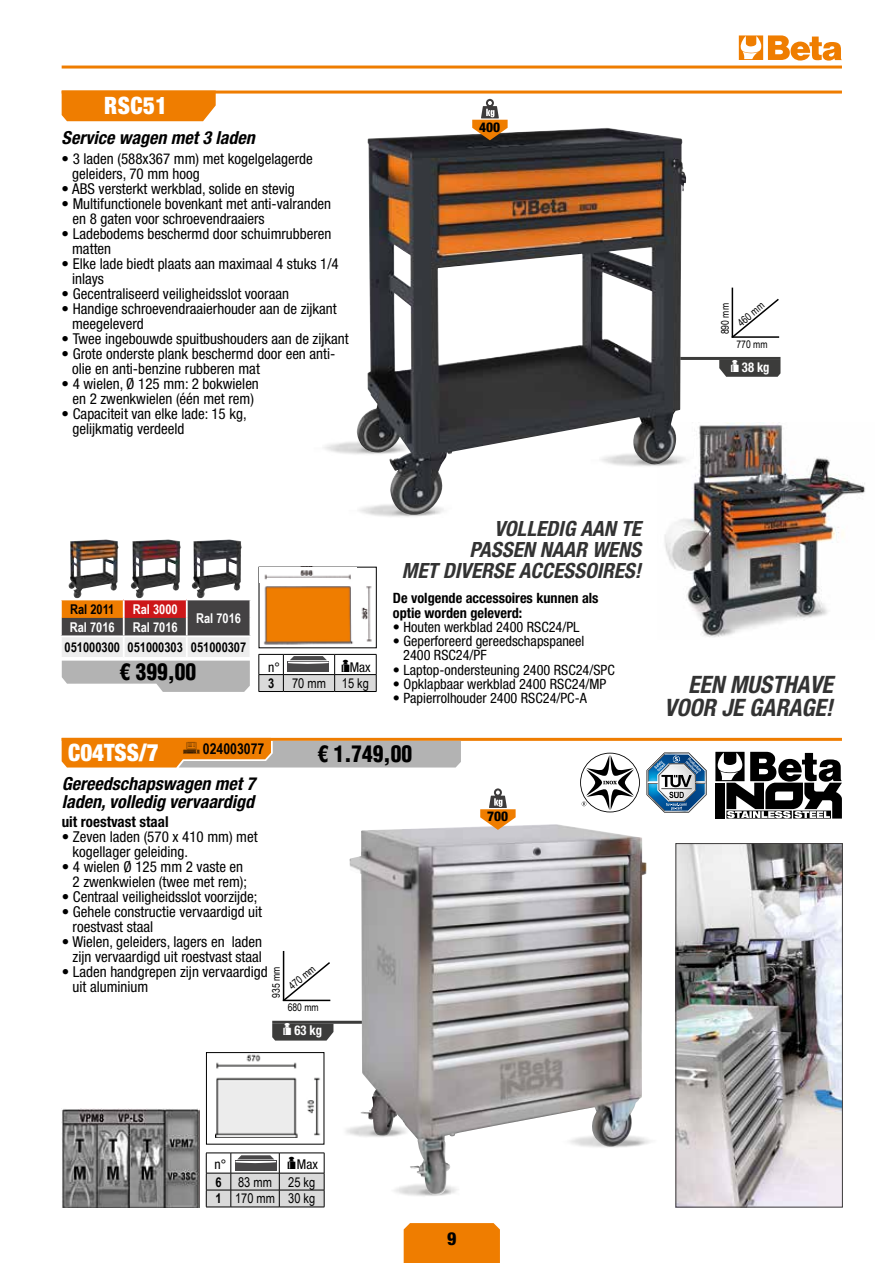
<style>
.page{position:relative;width:893px;height:1263px;background:#fff}
.page>*{position:absolute;margin:0;border:0;box-sizing:border-box;transform-origin:0 0}
.t1{font:italic 700 condensed 24px/23.2px "Helvetica Neue LT Std";color:#333;text-align:right}
.t2{font:900 condensed 24px "Helvetica Neue LT Std";color:#fff;scale:.95 1}
.t3{font:900 condensed 22.5px "Helvetica LT Std";color:#000;scale:.95 1}
.t4{font:italic 700 condensed 21px/21px "Helvetica Neue LT Std";color:#333;text-align:right}
.t5{font:italic 700 condensed 18px/18px "Helvetica Neue LT Std";color:#000}
.t6{font:800 condensed 18px "Helvetica Neue LT Std";color:#000}
.t7{font:condensed 15px/15px "Helvetica Neue LT Std";color:#000}
.t8{font:700 condensed 15px "Helvetica Neue LT Std";color:#000}
.t9{font:700 15px "Arial Beta Narrow";color:#000}
.t10{font:condensed 14.25px/14.2px "Helvetica Neue LT Std";color:#000}
.t11{font:700 condensed 14.25px/14.2px "Helvetica Neue LT Std";color:#000}
.t12{font:700 13.5px "Arial Beta Narrow";color:#000}
.t13{font:700 13.5px "Arial Beta Narrow";color:#fff}
.t14{font:13.5px/17px "Arial Beta Narrow";color:#000}
.t15{font:condensed 13.5px "Helvetica Neue LT Std";color:#000}
.t16{font:700 condensed 13.5px "Helvetica Neue LT Std";color:#fff;scale:.93 1}
.t17{font:800 condensed 13.5px "Helvetica Neue LT Std";letter-spacing:-.01em;color:#000}
.t18{font:10.5px "Arial Beta Narrow";color:#000}
.s1{font-weight:700}
</style>
<div class="page">
<hr style="left:62px;top:66px;width:780px;height:3px;background:#ef7d00">
<svg style="left:739px;top:35px;width:103px;height:26px"></svg>
<div style="left:404px;top:1223px;width:96px;height:40px;background:#ef7d00"></div>
<hr style="left:272px;top:1021px;width:109px;height:3px;background:#3c3c3b">
<hr style="left:666px;top:357px;width:114px;height:3px;background:#3c3c3b">
<svg style="left:647px;top:753px;width:59px;height:59px"></svg>
<img style="left:357px;top:128px;width:329px;height:387px">
<img style="left:264px;top:586px;width:89px;height:59px">
<img style="left:264px;top:570px;width:87px;height:10px">
<img style="left:361px;top:586px;width:11px;height:56px">
<hr style="left:732px;top:288px;width:1px;height:49px;background:#000">
<svg style="left:731px;top:297px;width:49px;height:41px"></svg>
<img style="left:68px;top:539px;width:50px;height:59px">
<img style="left:192px;top:539px;width:50px;height:59px">
<img style="left:131px;top:539px;width:50px;height:59px">
<img style="left:404px;top:1195px;width:75px;height:29px">
<img style="left:346px;top:1128px;width:4px;height:6px">
<img style="left:350px;top:824px;width:296px;height:371px">
<img style="left:61px;top:1108px;width:138px;height:100px">
<img style="left:677px;top:845px;width:164px;height:360px">
<div style="left:675px;top:843px;width:168px;height:364px;border:1px solid #3d3b3b"></div>
<svg style="left:715px;top:752px;width:127px;height:66px"></svg>
<svg style="left:580px;top:753px;width:60px;height:59px"></svg>
<hr style="left:283px;top:951px;width:1px;height:50px;background:#000">
<svg style="left:282px;top:960px;width:49px;height:42px"></svg>
<img style="left:216px;top:1054px;width:104px;height:84px">
<div style="left:206px;top:1052px;width:118px;height:92px;border:1px solid #000"></div>
<img style="left:658px;top:422px;width:207px;height:121px">
<img style="left:665px;top:426px;width:199px;height:212px">
<div style="left:62px;top:94px;width:154px;height:27px;background:#ef7d00"></div>
<hr style="left:62px;top:91px;width:780px;height:3px;background:#ef7d00">
<svg style="left:472px;top:99px;width:36px;height:41px"></svg>
<svg style="left:480px;top:788px;width:36px;height:42px"></svg>
<hr style="left:62px;top:738px;width:780px;height:3px;background:#ef7d00">
<svg style="left:61px;top:599px;width:190px;height:93px;background:#b3a19a"></svg>
<svg style="left:272px;top:1023px;width:61px;height:17px"></svg>
<svg style="left:719px;top:360px;width:61px;height:17px"></svg>
<svg style="left:206px;top:1153px;width:119px;height:55px"></svg>
<svg style="left:259px;top:654px;width:118px;height:38px"></svg>
<svg style="left:62px;top:740px;width:399px;height:27px;background:#d09b60"></svg>
<h1 class="t2" style="left:104px;top:91px;width:68px">RSC51</h1>
<p class="t5" style="left:62px;top:129px;width:195px">Service wagen met 3 laden</p>
<p class="t7" style="left:72px;top:151px;width:242px;text-indent:-10px">• 3 laden (588x367 mm) met kogelgelagerde geleiders, 70 mm hoog</p>
<p class="t7" style="left:62px;top:181px;width:235px">• ABS versterkt werkblad, solide en stevig</p>
<p class="t7" style="left:72px;top:196px;width:260px;text-indent:-11px">• Multifunctionele bovenkant met anti-valranden en 8 gaten voor schroevendraaiers</p>
<p class="t7" style="left:72px;top:226px;width:261px;text-indent:-10px">• Ladebodems beschermd door schuimrubberen matten</p>
<p class="t7" style="left:72px;top:256px;width:268px;text-indent:-10px">• Elke lade biedt plaats aan maximaal 4 stuks 1/4 inlays</p>
<p class="t7" style="left:62px;top:286px;width:229px">• Gecentraliseerd veiligheidsslot vooraan</p>
<p class="t7" style="left:72px;top:301px;width:266px;text-indent:-10px">• Handige schroevendraaierhouder aan de zijkant meegeleverd</p>
<p class="t7" style="left:62px;top:331px;width:289px">• Twee ingebouwde spuitbushouders aan de zijkant</p>
<p class="t7" style="left:72px;top:346px;width:265px;text-indent:-10px">• Grote onderste plank beschermd door een anti&shy;olie en anti-benzine rubberen mat</p>
<p class="t7" style="left:62px;top:376px;width:199px;text-align:center">• 4 wielen, Ø 125 mm: 2 bokwielen en 2 zwenkwielen (één met rem)</p>
<p class="t7" style="left:72px;top:406px;width:176px;text-indent:-11px">• Capaciteit van elke lade: 15 kg, gelijkmatig verdeeld</p>
<p class="t17" style="left:479px;top:118px;width:22px">400</p>
<p class="t18" style="left:717px;top:334px;width:33px;rotate:-90deg">890 mm</p>
<p class="t18" style="left:734px;top:318px;width:33px;rotate:-40deg">460 mm</p>
<p class="t18" style="left:736px;top:337px;width:33px">770 mm</p>
<p class="t16" style="left:742px;top:359px;width:31px">38 kg</p>
<p class="t12" style="left:70px;top:599px;width:46px">Ral 2011</p>
<p class="t13" style="left:133px;top:599px;width:46px">Ral 3000</p>
<p class="t13" style="left:196px;top:608px;width:46px">Ral 7016</p>
<p class="t13" style="left:70px;top:617px;width:46px">Ral 7016</p>
<p class="t13" style="left:133px;top:617px;width:46px">Ral 7016</p>
<p class="t12" style="left:65px;top:637px;width:183px">051000300 051000303 051000307</p>
<h2 class="t3" style="left:120px;top:658px;width:82px">€ 399,00</h2>
<p class="t15" style="left:268px;top:659px;width:13px">n°</p>
<p class="t15" style="left:350px;top:659px;width:22px">Max</p>
<p class="t12" style="left:268px;top:673px;width:8px">3</p>
<p class="t14" style="left:292px;top:674px;width:78px">70 mm 15 kg</p>
<h3 class="t4" style="left:402px;top:518px;width:241px">VOLLEDIG AAN TE<br>PASSEN NAAR WENS<br>MET DIVERSE ACCESSOIRES!</h3>
<p class="t11" style="left:393px;top:591px;width:207px">De volgende accessoires kunnen als optie worden geleverd:</p>
<p class="t10" style="left:393px;top:620px;width:188px">• Houten werkblad 2400 RSC24/PL</p>
<p class="t10" style="left:403px;top:634px;width:183px;text-indent:-10px">• Geperforeerd gereedschapspaneel<br>2400 RSC24/PF</p>
<p class="t10" style="left:393px;top:662px;width:223px">• Laptop-ondersteuning 2400 RSC24/SPC</p>
<p class="t10" style="left:393px;top:677px;width:215px">• Opklapbaar werkblad 2400 RSC24/MP</p>
<p class="t10" style="left:393px;top:691px;width:195px">• Papierrolhouder 2400 RSC24/PC-A</p>
<h1 class="t2" style="left:68px;top:737px;width:97px">C04TSS/7</h1>
<p class="t9" style="left:203px;top:738px;width:63px">024003077</p>
<p class="t5" style="left:62px;top:775px;width:195px">Gereedschapswagen met 7 laden, volledig vervaardigd</p>
<h2 class="t3" style="left:318px;top:739px;width:101px">€ 1.749,00</h2>
<p class="t8" style="left:62px;top:813px;width:108px">uit roestvast staal</p>
<p class="t7" style="left:73px;top:829px;width:187px;text-indent:-11px">• Zeven laden (570 x 410 mm) met kogellager geleiding.</p>
<p class="t7" style="left:62px;top:859px;width:187px;text-align:right">• 4 wielen Ø 125 mm 2 vaste en<br>2 zwenkwielen (twee met rem);</p>
<p class="t7" style="left:62px;top:889px;width:197px">• Centraal veiligheidsslot voorzijde;</p>
<p class="t7" style="left:73px;top:904px;width:191px;text-indent:-11px">• Gehele constructie vervaardigd uit roestvast staal</p>
<p class="t7" style="left:62px;top:934px;width:202px;text-align:right">• Wielen, geleiders, lagers en laden zijn vervaardigd uit roestvast staal</p>
<p class="t7" style="left:73px;top:964px;width:197px;text-indent:-11px">• Laden handgrepen zijn vervaardigd uit aluminium</p>
<p class="t18" style="left:268px;top:998px;width:33px;rotate:-90deg">935 mm</p>
<p class="t18" style="left:285px;top:981px;width:33px;rotate:-40deg">470 mm</p>
<p class="t18" style="left:288px;top:1000px;width:33px">680 mm</p>
<p class="t16" style="left:294px;top:1022px;width:31px">63 kg</p>
<p class="t17" style="left:487px;top:808px;width:22px">700</p>
<h1 class="t1" style="left:664px;top:673px;width:170px">EEN MUSTHAVE<br>VOOR JE GARAGE!</h1>
<p class="t15" style="left:215px;top:1156px;width:13px">n°</p>
<p class="t15" style="left:297px;top:1156px;width:22px">Max</p>
<p class="t14" style="left:215px;top:1173px;width:101px"><span class="s1">6</span> 83 mm 25 kg<br><span class="s1">1</span> 170 mm 30 kg</p>
<p class="t6" style="left:447px;top:1228px;width:11px">9</p>
</div>
